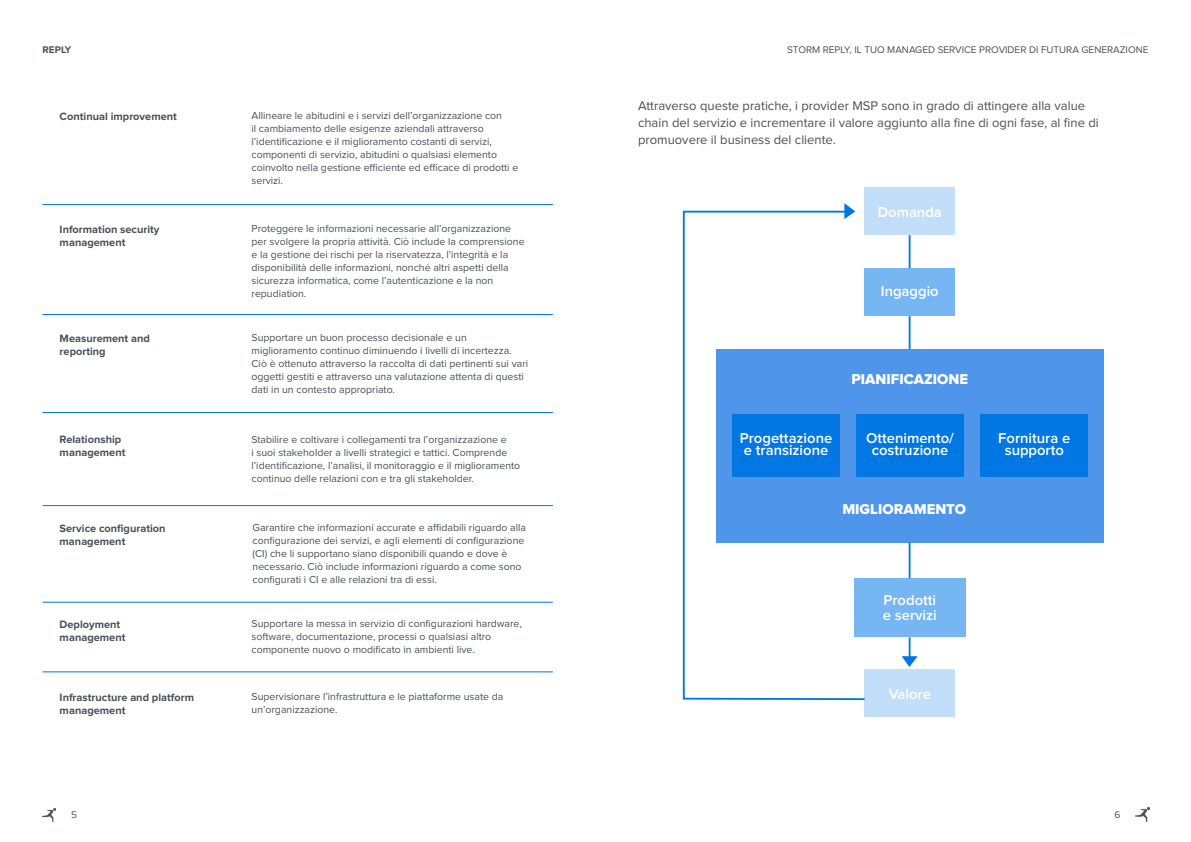
<style>
.page{position:relative;width:1191px;height:842px;background:#fff}
.page>*{position:absolute;margin:0;border:0;box-sizing:border-box;transform-origin:0 0}
.infografica_white{font:600 14.8px/12px "Proxima Nova";color:#fff;text-align:center}
.infografica_white-2{font:14.8px "Proxima Nova Extrabld";color:#fff}
.TITLE_35_grey{font:13px/17px "Proxima Nova";color:#485156}
.web_site_grey{font:700 11px/13px "Proxima Nova";color:#485156}
.Company_text_grey{font:10.5px/13px "Proxima Nova";color:#485156}
.t1{font:10px "Proxima Nova";color:#485156}
.t2{font:700 10px "Proxima Nova";color:#485156}
</style>
<div class="page">
<div style="left:716px;top:349px;width:387px;height:194px;background:#4f96eb"></div>
<div style="left:864px;top:268px;width:91px;height:48px;background:#76b6f2"></div>
<div style="left:864px;top:187px;width:91px;height:48px;background:#c2def8"></div>
<div style="left:856px;top:414px;width:108px;height:63px;background:#0177e3"></div>
<div style="left:980px;top:414px;width:108px;height:63px;background:#0177e3"></div>
<div style="left:854px;top:578px;width:111px;height:59px;background:#76b6f2"></div>
<div style="left:864px;top:669px;width:91px;height:48px;background:#c2def8"></div>
<svg style="left:682px;top:210px;width:183px;height:491px"></svg>
<svg style="left:844px;top:203px;width:11px;height:16px"></svg>
<hr style="left:908px;top:235px;width:2px;height:33px;background:#0177e3">
<hr style="left:908px;top:316px;width:2px;height:33px;background:#0177e3">
<hr style="left:908px;top:543px;width:2px;height:35px;background:#0177e3">
<hr style="left:908px;top:637px;width:2px;height:25px;background:#0177e3">
<svg style="left:901px;top:656px;width:16px;height:11px"></svg>
<hr style="left:43px;top:204px;width:510px;height:1px;background:#0177e3">
<hr style="left:43px;top:314px;width:510px;height:1px;background:#0177e3">
<hr style="left:43px;top:412px;width:510px;height:1px;background:#0177e3">
<hr style="left:43px;top:505px;width:510px;height:1px;background:#0177e3">
<hr style="left:43px;top:602px;width:510px;height:1px;background:#0177e3">
<hr style="left:43px;top:671px;width:510px;height:1px;background:#0177e3">
<img style="left:1135px;top:807px;width:14px;height:14px">
<img style="left:42px;top:808px;width:14px;height:14px">
<p class="t2" style="left:43px;top:45px;width:30px">REPLY</p>
<p class="web_site_grey" style="left:60px;top:110px;width:119px">Continual improvement</p>
<p class="Company_text_grey" style="left:251px;top:110px;width:268px">Allineare le abitudini e i servizi dell’organizzazione con<br>il cambiamento delle esigenze aziendali attraverso l’identificazione e il miglioramento costanti di servizi, componenti di servizio, abitudini o qualsiasi elemento coinvolto nella gestione efficiente ed efficace di prodotti e servizi.</p>
<p class="web_site_grey" style="left:60px;top:223px;width:101px">Information security</p>
<p class="web_site_grey" style="left:60px;top:236px;width:67px">management</p>
<p class="Company_text_grey" style="left:251px;top:223px;width:274px">Proteggere le informazioni necessarie all’organizzazione per svolgere la propria attività. Ciò include la comprensione e la gestione dei rischi per la riservatezza, l’integrità e la disponibilità delle informazioni, nonché altri aspetti della sicurezza informatica, come l’autenticazione e la non repudiation.</p>
<p class="web_site_grey" style="left:60px;top:332px;width:92px">Measurement and</p>
<p class="web_site_grey" style="left:60px;top:345px;width:48px">reporting</p>
<p class="Company_text_grey" style="left:251px;top:332px;width:278px">Supportare un buon processo decisionale e un miglioramento continuo diminuendo i livelli di incertezza.<br>Ciò è ottenuto attraverso la raccolta di dati pertinenti sui vari oggetti gestiti e attraverso una valutazione attenta di questi dati in un contesto appropriato.</p>
<p class="web_site_grey" style="left:60px;top:433px;width:63px">Relationship</p>
<p class="web_site_grey" style="left:60px;top:446px;width:67px">management</p>
<p class="Company_text_grey" style="left:251px;top:433px;width:270px">Stabilire e coltivare i collegamenti tra l’organizzazione e<br>i suoi stakeholder a livelli strategici e tattici. Comprende l’identificazione, l’analisi, il monitoraggio e il miglioramento continuo delle relazioni con e tra gli stakeholder.</p>
<p class="web_site_grey" style="left:60px;top:522px;width:107px">Service configuration management</p>
<p class="Company_text_grey" style="left:252px;top:522px;width:275px">Garantire che informazioni accurate e affidabili riguardo alla configurazione dei servizi, e agli elementi di configurazione (CI) che li supportano siano disponibili quando e dove è necessario. Ciò include informazioni riguardo a come sono configurati i CI e alle relazioni tra di essi.</p>
<p class="web_site_grey" style="left:60px;top:618px;width:62px">Deployment</p>
<p class="web_site_grey" style="left:60px;top:631px;width:67px">management</p>
<p class="Company_text_grey" style="left:251px;top:618px;width:272px">Supportare la messa in servizio di configurazioni hardware, software, documentazione, processi o qualsiasi altro componente nuovo o modificato in ambienti live.</p>
<p class="web_site_grey" style="left:60px;top:691px;width:136px">Infrastructure and platform management</p>
<p class="Company_text_grey" style="left:251px;top:691px;width:253px">Supervisionare l’infrastruttura e le piattaforme usate da un’organizzazione.</p>
<p class="t1" style="left:787px;top:45px;width:363px">STORM REPLY, IL TUO MANAGED SERVICE PROVIDER DI FUTURA GENERAZIONE</p>
<p class="TITLE_35_grey" style="left:638px;top:97px;width:462px">Attraverso queste pratiche, i provider MSP sono in grado di attingere alla value chain del servizio e incrementare il valore aggiunto alla fine di ogni fase, al fine di promuovere il business del cliente.</p>
<p class="infografica_white" style="left:877px;top:207px;width:66px">Domanda</p>
<p class="infografica_white" style="left:881px;top:286px;width:59px">Ingaggio</p>
<p class="infografica_white-2" style="left:851px;top:372px;width:118px">PIANIFICAZIONE</p>
<p class="infografica_white" style="left:740px;top:433px;width:94px;text-align:left">Progettazione e transizione</p>
<p class="infografica_white" style="left:866px;top:433px;width:89px">Ottenimento/ costruzione</p>
<p class="infografica_white" style="left:998px;top:433px;width:74px">Fornitura e supporto</p>
<p class="infografica_white-2" style="left:842px;top:502px;width:125px">MIGLIORAMENTO</p>
<p class="infografica_white" style="left:883px;top:595px;width:54px">Prodotti</p>
<p class="infografica_white" style="left:883px;top:610px;width:55px">e servizi</p>
<p class="infografica_white" style="left:888px;top:689px;width:44px">Valore</p>
<p class="t1" style="left:71px;top:810px;width:7px">5</p>
<p class="t1" style="left:1114px;top:810px;width:7px">6</p>
</div>
